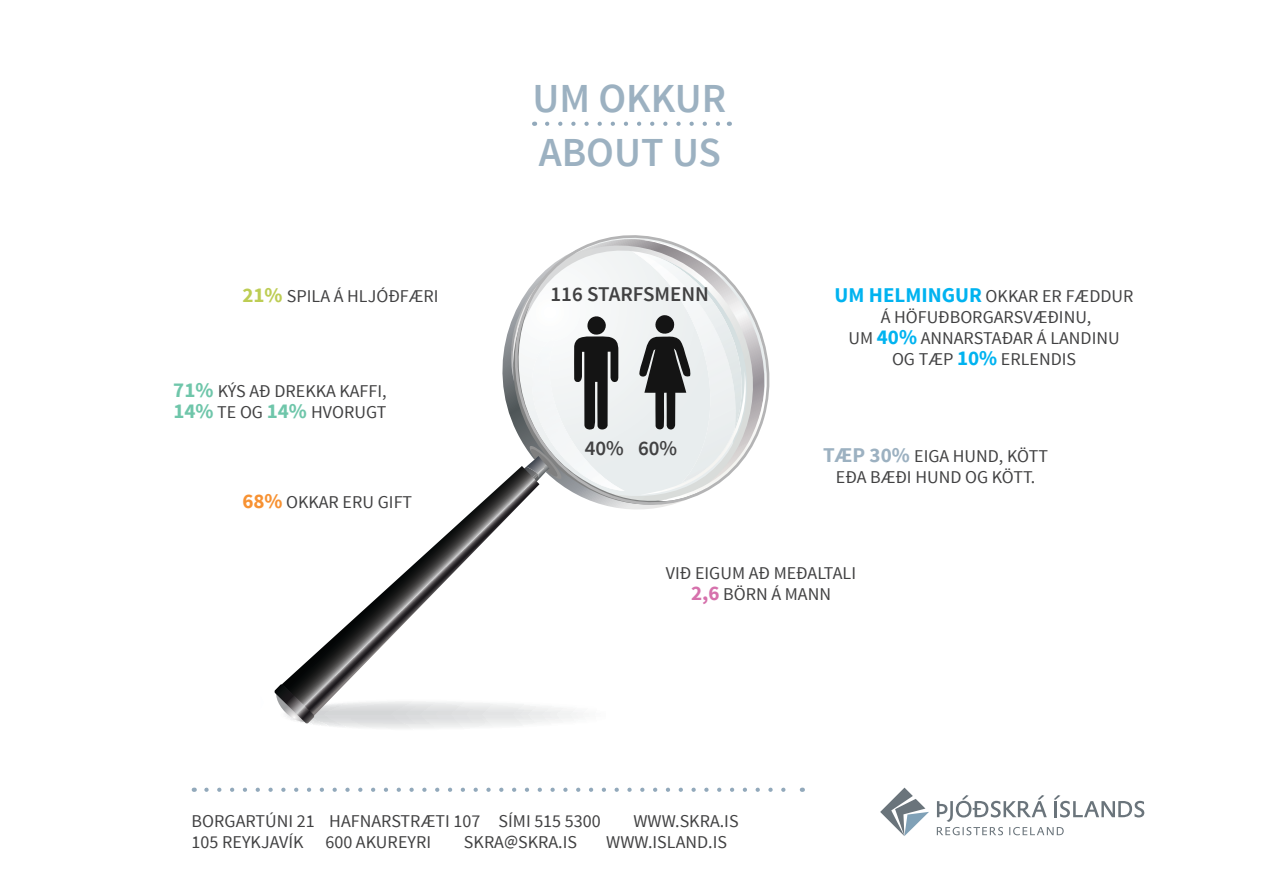
<style>
.page{position:relative;width:1263px;height:893px;background:#fff}
.page>*{position:absolute;margin:0;border:0;box-sizing:border-box;transform-origin:0 0}
.t1{font:600 41.25px/53.8px "Source Sans Pro";color:#9cb1c1}
.t2{font:600 21px "Source Sans Pro";color:#414142}
.t3{font:18px/21px "Source Sans Pro";color:#414142;text-align:center}
.s1{font-weight:700;font-size:21px;color:#bdcd54}
.s2{font-weight:700;font-size:21px;color:#6fc6aa}
.s3{font-weight:700;font-size:21px;color:#f79233}
.s4{font-weight:700;font-size:21px;color:#00b3f0}
.s5{font-weight:700;font-size:21px;color:#9cb1c1}
.s6{font-weight:700;font-size:21px;color:#d671ac}
</style>
<div class="page">
<svg style="left:289px;top:488px;width:223px;height:190px"></svg>
<svg style="left:274px;top:678px;width:304px;height:51px"></svg>
<svg style="left:497px;top:239px;width:273px;height:274px"></svg>
<svg style="left:547px;top:122px;width:173px;height:4px"></svg>
<svg style="left:206px;top:788px;width:580px;height:4px"></svg>
<svg style="left:880px;top:788px;width:49px;height:48px"></svg>
<svg style="left:937px;top:795px;width:207px;height:40px"></svg>
<p class="t3" style="left:242px;top:285px;width:198px"><span class="s1">21%</span> SPILA Á HLJÓÐFÆRI</p>
<p class="t3" style="left:173px;top:380px;width:215px;text-align:left"><span class="s2">71%</span> KÝS AÐ DREKKA KAFFI,<br><span class="s2">14%</span> TE OG <span class="s2">14%</span> HVORUGT</p>
<p class="t3" style="left:242px;top:491px;width:171px"><span class="s3">68%</span> OKKAR ERU GIFT</p>
<h1 class="t1" style="left:532px;top:72px;width:196px">UM OKKUR<br>ABOUT US</h1>
<p class="t2" style="left:550px;top:281px;width:160px">116 STARFSMENN</p>
<p class="t2" style="left:585px;top:435px;width:94px">40% 60%</p>
<p class="t3" style="left:834px;top:285px;width:301px"><span class="s4">UM HELMINGUR</span> OKKAR ER FÆDDUR<br>Á HÖFUÐBORGARSVÆÐINU,<br>UM <span class="s4">40%</span> ANNARSTAÐAR Á LANDINU<br>OG TÆP <span class="s4">10%</span> ERLENDIS</p>
<p class="t3" style="left:823px;top:446px;width:226px"><span class="s5">TÆP 30%</span> EIGA HUND, KÖTT<br>EÐA BÆÐI HUND OG KÖTT.</p>
<p class="t3" style="left:666px;top:563px;width:192px">VIÐ EIGUM AÐ MEÐALTALI<br><span class="s6">2,6</span> BÖRN Á MANN</p>
<p class="t3" style="left:192px;top:811px;width:410px">BORGARTÚNI 21 HAFNARSTRÆTI 107 SÍMI 515 5300</p>
<p class="t3" style="left:633px;top:811px;width:107px">WWW.SKRA.IS</p>
<p class="t3" style="left:192px;top:832px;width:241px">105 REYKJAVÍK 600 AKUREYRI</p>
<p class="t3" style="left:464px;top:832px;width:115px">SKRA@SKRA.IS</p>
<p class="t3" style="left:606px;top:832px;width:122px">WWW.ISLAND.IS</p>
</div>
